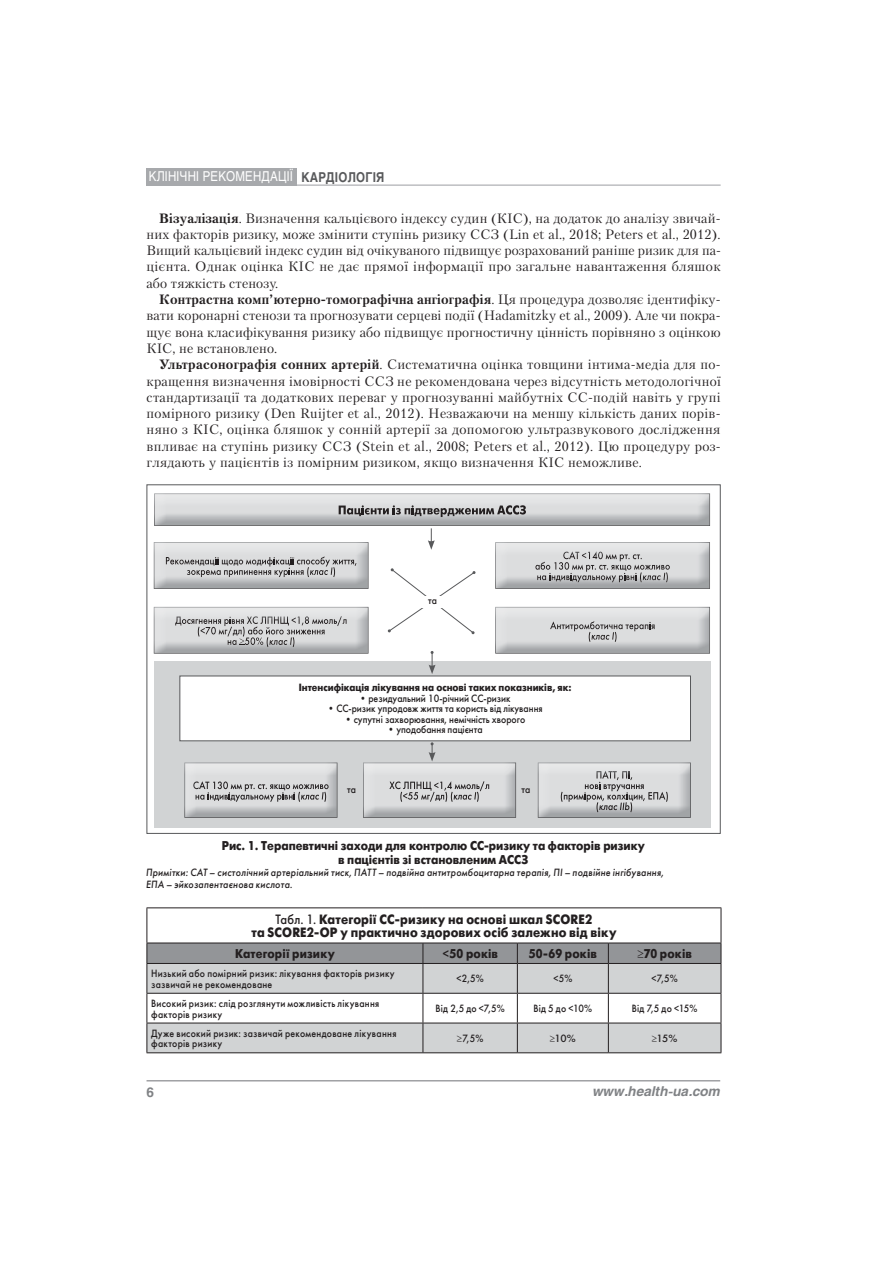
<style>
.page{position:relative;width:893px;height:1263px;background:#fff}
.page>*{position:absolute;margin:0;border:0;box-sizing:border-box;transform-origin:0 0}
.t1{font:13.5px/16.4px "Petersburg C";letter-spacing:.02em;color:#231f20;text-align:justify}
.t2{font:700 13.5px/13.5px "Futuris C";letter-spacing:.015em;color:#231f20;text-align:center;scale:.9 1}
.t3{font:13.5px "Helios";letter-spacing:.02em;color:#fff;scale:.85 1}
.t4{font:italic 700 13.5px "Helios";color:#808285}
.t5{font:700 13.5px "Helios";color:#808285}
.t6{font:700 12.75px/13.5px "Futuris C";color:#231f20;text-align:center;scale:.9 1}
.t7{font:10.5px/10.5px "Futuris C";letter-spacing:.025em;color:#231f20;scale:.9 1}
.t8{font:10.5px "Futuris C";color:#231f20;scale:.9 1}
.t9{font:italic 10.5px/12px "Futuris C";letter-spacing:.03em;color:#231f20;scale:.9 1}
.t10{font:700 10.5px "Futuris C";color:#231f20;scale:.9 1}
.t11{font:10.5px "Futuris C";letter-spacing:.025em;color:#231f20}
.s1{font-weight:700;color:#58595b}
.s2{font-weight:700}
.s3{font-weight:400}
</style>
<div class="page">
<div style="left:147px;top:168px;width:150px;height:18px;background:#a7a9ac"></div>
<hr style="left:273px;top:185px;width:448px;height:1px;background:#a7a9ac">
<hr style="left:147px;top:1080px;width:573px;height:1px;background:#808285">
<hr style="left:721px;top:908px;width:1px;height:35px;background:#231f20">
<hr style="left:147px;top:907px;width:276px;height:1px;background:#231f20">
<hr style="left:147px;top:908px;width:1px;height:35px;background:#231f20">
<hr style="left:423px;top:907px;width:298px;height:1px;background:#231f20">
<hr style="left:147px;top:1052px;width:276px;height:1px;background:#231f20">
<hr style="left:423px;top:1052px;width:94px;height:1px;background:#231f20">
<hr style="left:517px;top:1052px;width:91px;height:1px;background:#231f20">
<hr style="left:608px;top:1052px;width:113px;height:1px;background:#231f20">
<svg style="left:147px;top:943px;width:575px;height:109px"></svg>
<hr style="left:608px;top:963px;width:113px;height:1px;background:#231f20">
<div style="left:154px;top:661px;width:556px;height:166px;background:#d1d3d4"></div>
<div style="left:180px;top:676px;width:510px;height:65px;background:#fff"></div>
<div style="left:179px;top:676px;width:512px;height:65px;border:1px solid #58595b"></div>
<img style="left:154px;top:542px;width:214px;height:47px">
<img style="left:184px;top:763px;width:153px;height:55px">
<img style="left:363px;top:763px;width:153px;height:55px">
<img style="left:538px;top:763px;width:153px;height:55px">
<img style="left:154px;top:607px;width:214px;height:47px">
<img style="left:495px;top:542px;width:215px;height:47px">
<img style="left:495px;top:607px;width:215px;height:47px">
<img style="left:154px;top:493px;width:556px;height:33px">
<svg style="left:428px;top:528px;width:7px;height:22px"></svg>
<svg style="left:388px;top:568px;width:87px;height:66px"></svg>
<svg style="left:429px;top:651px;width:6px;height:23px"></svg>
<svg style="left:429px;top:742px;width:6px;height:20px"></svg>
<div style="left:420px;top:596px;width:25px;height:12px;background:#fff"></div>
<p class="t3" style="left:149px;top:172px;width:279px">КЛІНІЧНІ РЕКОМЕНДАЦІЇ <span class="s1">КАРДІОЛОГІЯ</span></p>
<p class="t1" style="left:147px;top:210px;width:576px;text-indent:13px"><span class="s2">Візуалізація</span>. Визначення кальцієвого індексу судин (КІС), на додаток до аналізу звичай&shy;них факторів ризику, може змінити ступінь ризику ССЗ (Lin et al., 2018; Peters et al., 2012).<br>Вищий кальцієвий індекс судин від очікуваного підвищує розрахований раніше ризик для па&shy;цієнта. Однак оцінка КІС не дає прямої інформації про загальне навантаження бляшок або тяжкість стенозу.</p>
<p class="t1" style="left:147px;top:292px;width:576px;text-indent:13px"><span class="s2">Контрастна комп’ютерно-томографічна ангіографія</span>. Ця процедура дозволяє ідентифіку&shy;вати коронарні стенози та прогнозувати серцеві події (Hadamitzky et al., 2009). Але чи покра&shy;щує вона класифікування ризику або підвищує прогностичну цінність порівняно з оцінкою КІС, не встановлено.</p>
<p class="t1" style="left:147px;top:357px;width:576px;text-indent:13px"><span class="s2">Ультрасонографія сонних артерій</span>. Систематична оцінка товщини інтима-медіа для по&shy;кращення визначення імовірності ССЗ не рекомендована через відсутність методологічної стандартизації та додаткових переваг у прогнозуванні майбутніх СС-подій навіть у групі помірного ризику (Den Ruijter et al., 2012). Незважаючи на меншу кількість даних порів&shy;няно з КІС, оцінка бляшок у сонній артерії за допомогою ультразвукового дослід жен ня впливає на ступінь ризику ССЗ (Stein et al., 2008; Peters et al., 2012). Цю процедуру роз&shy;глядають у пацієнтів із помірним ризиком, якщо визначення КІС неможливе.</p>
<p class="t7" style="left:428px;top:596px;width:11px">та</p>
<p class="t10" style="left:299px;top:682px;width:305px">Інтенсифікація лікування на основі таких показників, як:</p>
<p class="t8" style="left:360px;top:694px;width:169px">• резидуальний 10-річний СС-ризик</p>
<p class="t8" style="left:328px;top:705px;width:240px">• СС-ризик упродовж життя та користь від лікування</p>
<p class="t8" style="left:345px;top:715px;width:202px">• супутні захворювання, немічність хворого</p>
<p class="t8" style="left:388px;top:726px;width:107px">• уподобання пацієнта</p>
<p class="t7" style="left:347px;top:786px;width:11px">та</p>
<p class="t7" style="left:522px;top:786px;width:11px">та</p>
<p class="t6" style="left:222px;top:839px;width:471px">Рис. 1. Терапевтичні заходи для контролю СС-ризику та факторів ризику в пацієнтів зі встановленим АССЗ</p>
<p class="t9" style="left:146px;top:867px;width:577px">Примітки: САТ – систолічний артеріальний тиск, ПАТТ – подвійна антитромбоцитарна терапія, ПІ – подвійне інгібування,<br>ЕПА – эйкозапентаєнова кислота.</p>
<p class="t2" style="left:251px;top:913px;width:407px"><span class="s3">Табл. 1.</span> Категорії CC-ризику на основі шкал SCORE2<br>та SCORE2-OP у практично здорових осіб залежно від віку</p>
<p class="t6" style="left:235px;top:947px;width:112px">Категорії ризику</p>
<p class="t6" style="left:442px;top:947px;width:63px">&lt;50 років</p>
<p class="t6" style="left:529px;top:947px;width:77px">50-69 років</p>
<p class="t6" style="left:637px;top:947px;width:62px">▼70 років</p>
<p class="t7" style="left:151px;top:969px;width:272px">Низький або помірний ризик: лікування факторів ризику зазвичай не рекомендоване</p>
<p class="t7" style="left:456px;top:975px;width:32px">&lt;2,5%</p>
<p class="t7" style="left:553px;top:975px;width:23px">&lt;5%</p>
<p class="t7" style="left:652px;top:975px;width:31px">&lt;7,5%</p>
<p class="t7" style="left:151px;top:999px;width:255px">Високий ризик: слід розглянути можливість лікування факторів ризику</p>
<p class="t7" style="left:435px;top:1004px;width:78px">Від 2,5 до &lt;7,5%</p>
<p class="t7" style="left:533px;top:1004px;width:67px">Від 5 до &lt;10%</p>
<p class="t7" style="left:632px;top:1004px;width:74px">Від 7,5 до &lt;15%</p>
<p class="t7" style="left:151px;top:1029px;width:274px">Дуже високий ризик: зазвичай рекомендоване лікування факторів ризику</p>
<p class="t7" style="left:457px;top:1034px;width:31px">▼7,5%</p>
<p class="t11" style="left:550px;top:1035px;width:27px">▼10%</p>
<p class="t11" style="left:652px;top:1035px;width:27px">▼15%</p>
<p class="t5" style="left:147px;top:1087px;width:9px">6</p>
<p class="t4" style="left:593px;top:1083px;width:129px">www.health-ua.com</p>
</div>
